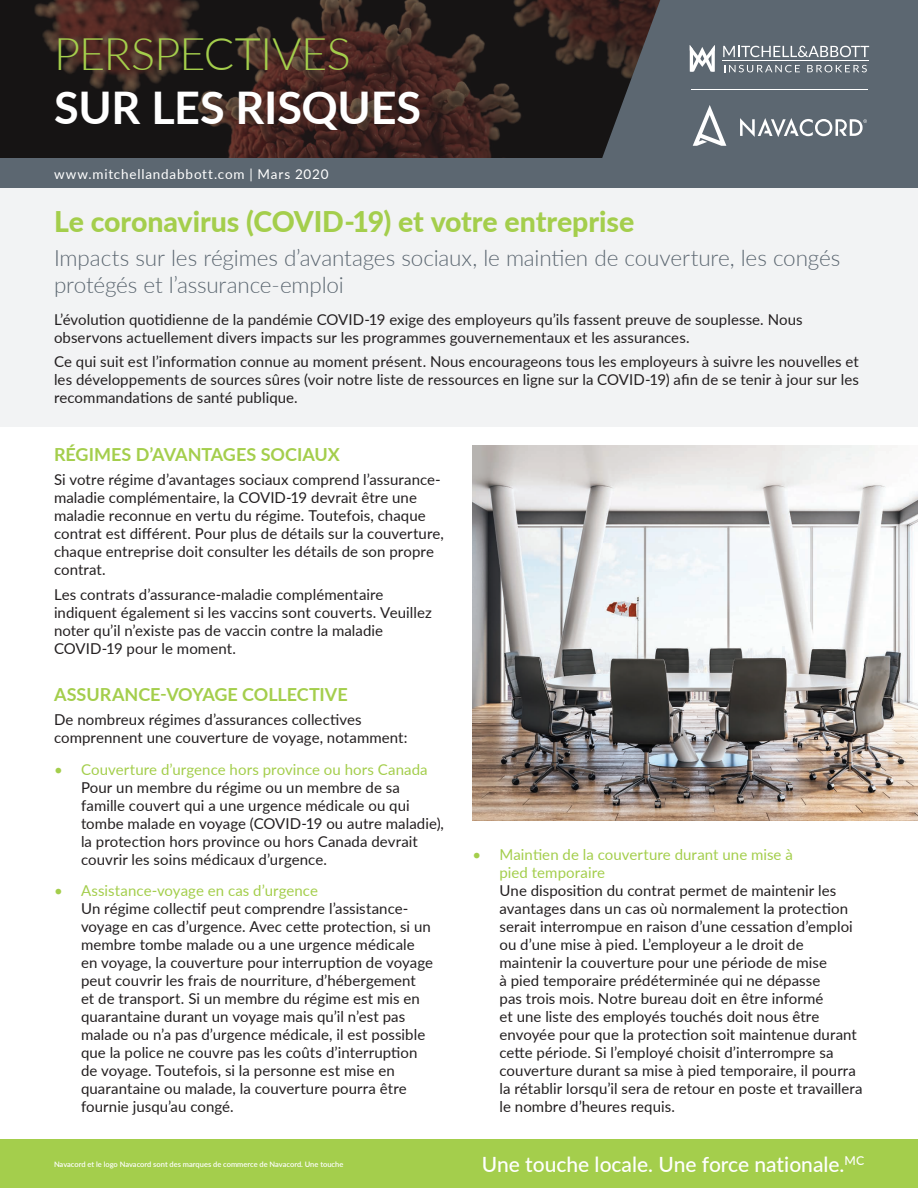
<style>
.page{position:relative;width:918px;height:1188px;background:#fff}
.page>*{position:absolute;margin:0;border:0;box-sizing:border-box;transform-origin:0 0}
.t1{font:700 45px "Lato";letter-spacing:-.005em;color:#fff}
.t2{font:300 45px "Lato";letter-spacing:-.01em;color:#a4ce4c}
.t3{font:800 28.5px "Lato";letter-spacing:-.005em;color:#a4ce4c}
.t4{font:300 22.5px/27px "Lato";letter-spacing:-.005em;color:#5c6771}
.t5{font:500 21px "Lato";color:#fff}
.t6{font:700 18px "Lato";color:#a4ce4c}
.t7{font:15px/18px "Lato";letter-spacing:.005em;color:#231f20}
.t8{font:15px/18px "Lato";letter-spacing:.005em;color:#a4ce4c}
.t9{font:13.5px "Lato";letter-spacing:.06em;color:#fff}
.t10{font:500 12.3px "Lato";color:#fff}
.t11{font:600 7.5px "Lato";color:#fff}
</style>
<div class="page">
<div style="left:0;top:181px;width:918px;height:246px;background:#f2f3f4"></div>
<img style="left:472px;top:446px;width:446px;height:375px">
<svg style="left:0;top:0;width:595px;height:158px;background:#2e1f1c"></svg>
<svg style="left:595px;top:0;width:323px;height:158px;background:#555d65"></svg>
<div style="left:0;top:158px;width:918px;height:30px;background:#5c6771"></div>
<div style="left:0;top:1139px;width:918px;height:49px;background:#a4ce4c"></div>
<hr style="left:691px;top:89px;width:177px;height:1px;background:#fff">
<svg style="left:723px;top:46px;width:146px;height:11px"></svg>
<svg style="left:724px;top:65px;width:76px;height:7px"></svg>
<svg style="left:807px;top:65px;width:60px;height:7px"></svg>
<hr style="left:723px;top:60px;width:146px;height:1px;background:#fff">
<svg style="left:690px;top:45px;width:25px;height:27px"></svg>
<svg style="left:693px;top:105px;width:33px;height:41px"></svg>
<svg style="left:740px;top:118px;width:127px;height:19px"></svg>
<p class="t2" style="left:54px;top:22px;width:299px">PERSPECTIVES</p>
<p class="t1" style="left:54px;top:74px;width:369px">SUR LES RISQUES</p>
<p class="t9" style="left:54px;top:164px;width:276px">www.mitchellandabbott.com | Mars 2020</p>
<h2 class="t3" style="left:54px;top:201px;width:582px">Le coronavirus (COVID-19) et votre entreprise</h2>
<h3 class="t4" style="left:54px;top:244px;width:788px">Impacts sur les régimes d’avantages sociaux, le maintien de couverture, les congés protégés et l’assurance-emploi</h3>
<p class="t7" style="left:54px;top:309px;width:750px">L’évolution quotidienne de la pandémie COVID-19 exige des employeurs qu’ils fassent preuve de souplesse. Nous observons actuellement divers impacts sur les programmes gouvernementaux et les assurances.</p>
<p class="t7" style="left:54px;top:352px;width:806px;text-align:justify">Ce qui suit est l’information connue au moment présent. Nous encourageons tous les employeurs à suivre les nouvelles et les développements de sources sûres (voir notre liste de ressources en ligne sur la COVID-19) afin de se tenir à jour sur les recommandations de santé publique.</p>
<p class="t6" style="left:54px;top:441px;width:287px">RÉGIMES D’AVANTAGES SOCIAUX</p>
<p class="t7" style="left:54px;top:470px;width:391px">Si votre régime d’avantages sociaux comprend l’assurance&shy;maladie complémentaire, la COVID-19 devrait être une maladie reconnue en vertu du régime. Toutefois, chaque contrat est différent. Pour plus de détails sur la couverture, chaque entreprise doit consulter les détails de son propre contrat.</p>
<p class="t7" style="left:54px;top:585px;width:379px">Les contrats d’assurance-maladie complémentaire indiquent également si les vaccins sont couverts. Veuillez noter qu’il n’existe pas de vaccin contre la maladie COVID-19 pour le moment.</p>
<p class="t6" style="left:54px;top:681px;width:295px">ASSURANCE-VOYAGE COLLECTIVE</p>
<p class="t7" style="left:54px;top:710px;width:355px">De nombreux régimes d’assurances collectives comprennent une couverture de voyage, notamment:</p>
<p class="t8" style="left:54px;top:760px;width:375px">• Couverture d’urgence hors province ou hors Canada</p>
<p class="t7" style="left:81px;top:778px;width:365px">Pour un membre du régime ou un membre de sa famille couvert qui a une urgence médicale ou qui tombe malade en voyage (COVID-19 ou autre maladie), la protection hors province ou hors Canada devrait couvrir les soins médicaux d’urgence.</p>
<p class="t8" style="left:54px;top:881px;width:265px">• Assistance-voyage en cas d’urgence</p>
<p class="t7" style="left:81px;top:899px;width:354px">Un régime collectif peut comprendre l’assistance&shy;voyage en cas d’urgence. Avec cette protection, si un membre tombe malade ou a une urgence médicale en voyage, la couverture pour interruption de voyage peut couvrir les frais de nourriture, d’hébergement<br>et de transport. Si un membre du régime est mis en quarantaine durant un voyage mais qu’il n’est pas malade ou n’a pas d’urgence médicale, il est possible que la police ne couvre pas les coûts d’interruption de voyage. Toutefois, si la personne est mise en quarantaine ou malade, la couverture pourra être fournie jusqu’au congé.</p>
<p class="t8" style="left:500px;top:845px;width:295px;text-indent:-27px">• Maintien de la couverture durant une mise à pied temporaire</p>
<p class="t7" style="left:500px;top:881px;width:365px">Une disposition du contrat permet de maintenir les avantages dans un cas où normalement la protection serait interrompue en raison d’une cessation d’emploi ou d’une mise à pied. L’employeur a le droit de maintenir la couverture pour une période de mise<br>à pied temporaire prédéterminée qui ne dépasse<br>pas trois mois. Notre bureau doit en être informé<br>et une liste des employés touchés doit nous être envoyée pour que la protection soit maintenue durant cette période. Si l’employé choisit d’interrompre sa couverture durant sa mise à pied temporaire, il pourra la rétablir lorsqu’il sera de retour en poste et travaillera le nombre d’heures requis.</p>
<p class="t11" style="left:54px;top:1159px;width:291px">Navacord et le logo Navacord sont des marques de commerce de Navacord. Une touche</p>
<p class="t10" style="left:845px;top:1152px;width:21px">MC</p>
<h3 class="t5" style="left:482px;top:1149px;width:364px">Une touche locale. Une force nationale.</h3>
</div>
